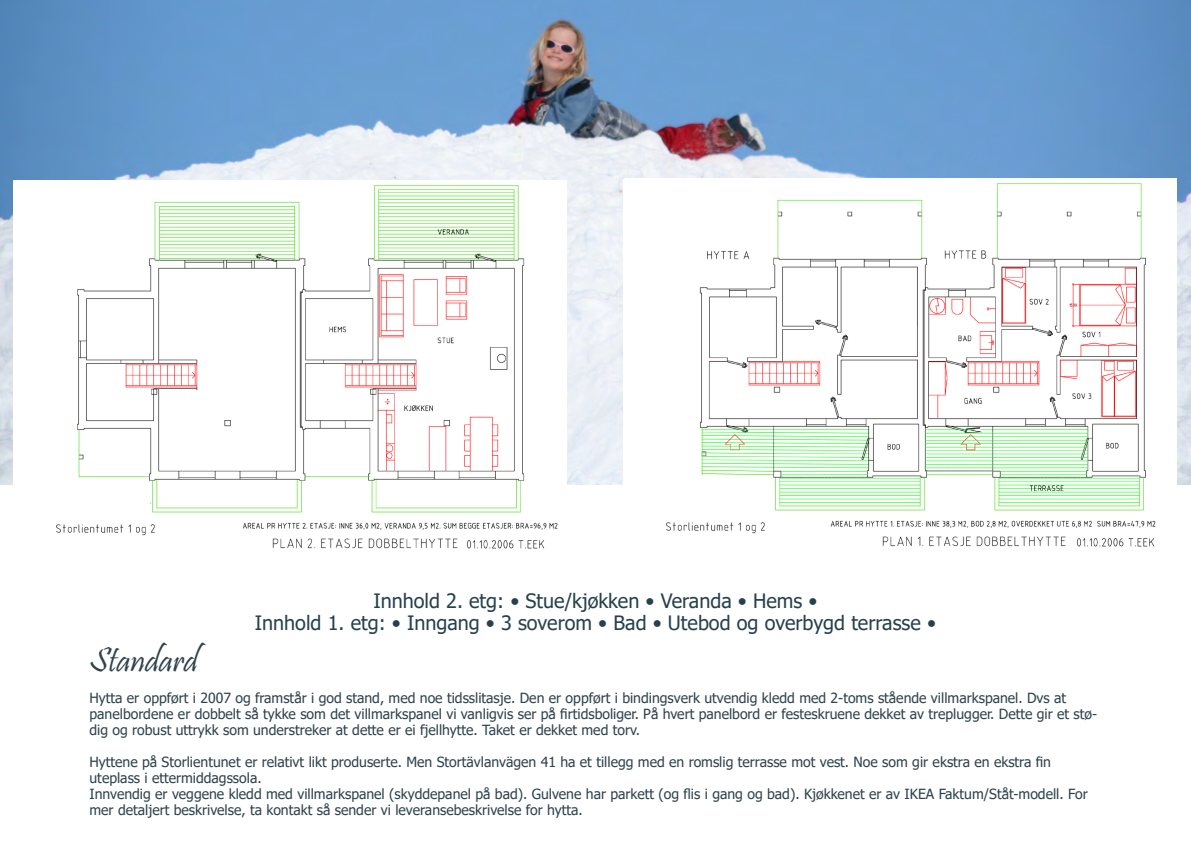
<style>
.page{position:relative;width:1191px;height:842px;background:#fff}
.page>*{position:absolute;margin:0;border:0;box-sizing:border-box;transform-origin:0 0}
.t1{font:35px "Pristina";color:#2f424d}
.t2{font:19.8px/22.6px "Tahoma";color:#26414e;text-align:center}
.t3{font:14px/16px "Tahoma";color:#2f424d}
.s1{font-style:inherit}
.s2{color:#2f424d}
</style>
<div class="page">
<img style="left:0;top:0;width:1191px;height:484px">
<img style="left:14px;top:181px;width:552px;height:368px">
<img style="left:624px;top:179px;width:552px;height:368px">
<h2 class="t2" style="left:255px;top:590px;width:682px">Innhold 2. etg: <span class="s1">•</span> Stue/kjøkken <span class="s1">•</span> Veranda <span class="s1">•</span> Hems <span class="s1">•<br></span>Innhold 1. etg: <span class="s1">•</span> Inngang <span class="s1">•</span> 3 <span class="s2">sov</span>erom <span class="s1">•</span> Bad <span class="s1">•</span> Utebod og overbygd terrasse <span class="s1">•</span></h2>
<h1 class="t1" style="left:89px;top:640px;width:110px">Standard</h1>
<p class="t3" style="left:89px;top:690px;width:1009px">Hytta er oppført i 2007 og framstår i god stand, med noe tidsslitasje. Den er oppført i bindingsverk utvendig kledd med 2-toms stående villmarkspanel. Dvs at panelbordene er dobbelt så tykke som det villmarkspanel vi vanligvis ser på firtidsboliger. På hvert panelbord er festeskruene dekket av treplugger. Dette gir et stø&shy;dig og robust uttrykk som understreker at dette er ei fjellhytte. Taket er dekket med torv.</p>
<p class="t3" style="left:89px;top:754px;width:999px">Hyttene på Storlientunet er relativt likt produserte. Men Stortävlanvägen 41 ha et tillegg med en romslig terrasse mot vest. Noe som gir ekstra en ekstra fin uteplass i ettermiddagssola.<br>Innvendig er veggene kledd med villmarkspanel (skyddepanel på bad). Gulvene har parkett (og flis i gang og bad). Kjøkkenet er av IKEA Faktum/Ståt-modell. For mer detaljert beskrivelse, ta kontakt så sender vi leveransebeskrivelse for hytta.</p>
</div>
